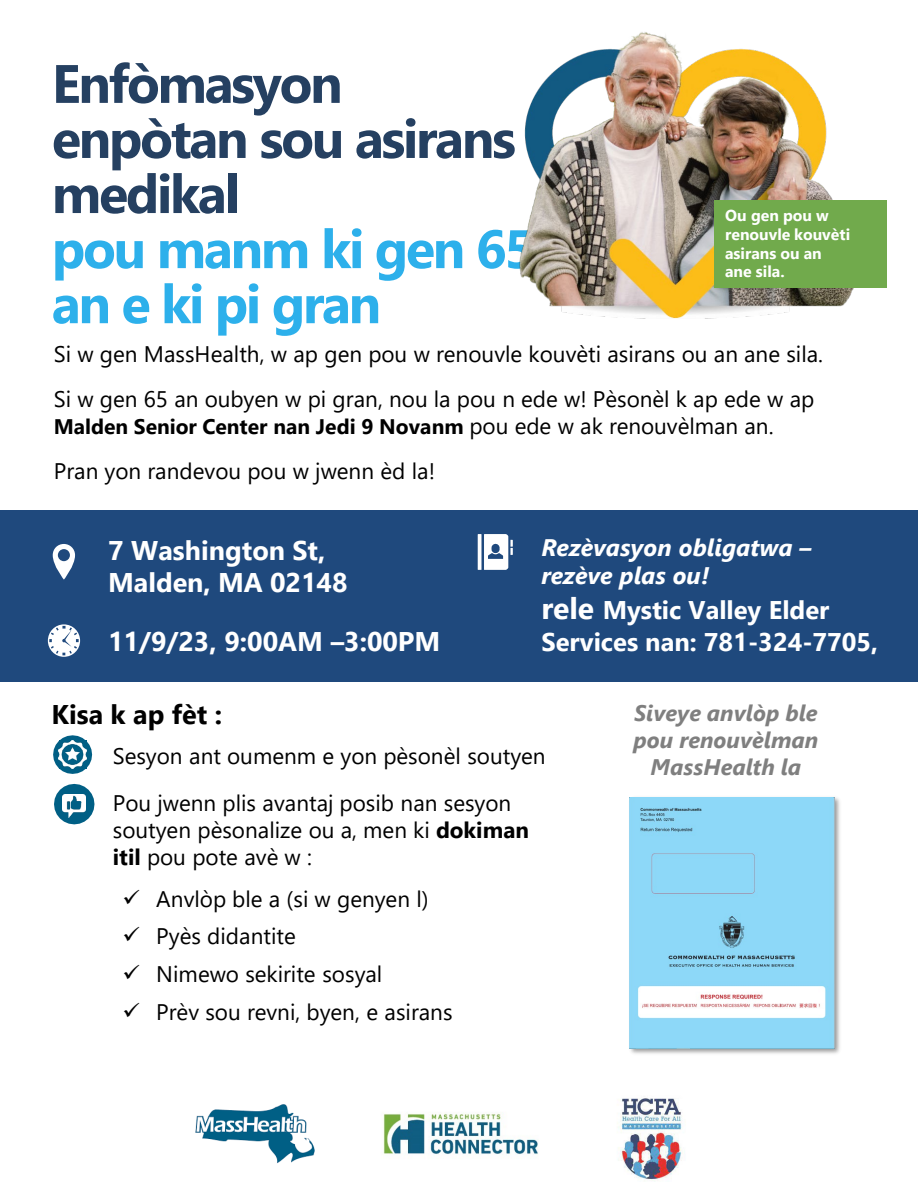
<style>
.page{position:relative;width:918px;height:1188px;background:#fff}
.page>*{position:absolute;margin:0;border:0;box-sizing:border-box;transform-origin:0 0}
.t1{font:700 54px/55.1px "Segoe UI";letter-spacing:-.045em;color:#254061}
.t2{font:700 27px/32.4px "Segoe UI";color:#fff}
.t3{font:700 27px "Segoe UI";color:#000}
.t4{font:700 25.5px/31.7px "Segoe UI";color:#fff}
.t5{font:italic 700 24px/28.8px "Segoe UI";color:#fff}
.t6{font:22.5px/27px "Segoe UI";color:#000}
.t7{font:italic 700 22.5px/27px "Segoe UI";color:#7f7f7f;text-align:center}
.t8{font:700 21px "Segoe UI";letter-spacing:-.005em;color:#000}
.t9{font:700 15.9px/18.9px "Segoe UI";color:#fff}
.s1{color:#2db0eb}
.s2{font-weight:400;font-size:22.5px}
.s3{font-size:30px}
.s4{font-weight:700}
</style>
<div class="page">
<div style="left:0;top:510px;width:918px;height:172px;background:#1f497d"></div>
<svg style="left:478px;top:534px;width:35px;height:36px"></svg>
<img style="left:629px;top:797px;width:211px;height:257px">
<img style="left:629px;top:797px;width:205px;height:251px">
<svg style="left:53px;top:735px;width:39px;height:39px"></svg>
<img style="left:59px;top:741px;width:27px;height:28px">
<svg style="left:54px;top:784px;width:40px;height:40px"></svg>
<img style="left:63px;top:794px;width:22px;height:23px">
<img style="left:519px;top:32px;width:368px;height:287px">
<div style="left:714px;top:200px;width:172px;height:87px;background:#71aa4c"></div>
<svg style="left:53px;top:544px;width:22px;height:36px"></svg>
<svg style="left:48px;top:624px;width:32px;height:33px"></svg>
<img style="left:195px;top:1104px;width:120px;height:60px">
<img style="left:618px;top:1098px;width:64px;height:84px">
<img style="left:383px;top:1113px;width:155px;height:42px">
<p class="t1" style="left:52px;top:52px;width:485px">Enfòmasyon enpòtan sou asirans medikal<br><span class="s1">pou manm ki gen 65 an e ki pi gran</span></p>
<p class="t6" style="left:54px;top:330px;width:771px;line-height:45px">Si w gen MassHealth, w ap gen pou w renouvle kouvèti asirans ou an ane sila.<br>Si w gen 65 an oubyen w pi gran, nou la pou n ede w! Pèsonèl k ap ede w ap</p>
<p class="t8" style="left:54px;top:407px;width:721px">Malden Senior Center nan Jedi 9 Novanm <span class="s2">pou ede w ak renouvèlman an.</span></p>
<p class="t6" style="left:54px;top:456px;width:383px">Pran yon randevou pou w jwenn èd la!</p>
<p class="t9" style="left:725px;top:204px;width:127px">Ou gen pou w renouvle kouvèti asirans ou an ane sila.</p>
<p class="t2" style="left:108px;top:532px;width:241px">7 Washington St,<br>Malden, MA 02148</p>
<p class="t2" style="left:108px;top:623px;width:334px">11/9/23, 9:00AM –3:00PM</p>
<p class="t5" style="left:541px;top:529px;width:272px">Rezèvasyon obligatwa – rezève plas ou!</p>
<p class="t4" style="left:541px;top:592px;width:338px"><span class="s3">rele</span> Mystic Valley Elder<br>Services nan: 781-324-7705,</p>
<p class="t3" style="left:52px;top:689px;width:172px">Kisa k ap fèt :</p>
<p class="t6" style="left:113px;top:740px;width:434px">Sesyon ant oumenm e yon pèsonèl soutyen</p>
<p class="t6" style="left:113px;top:787px;width:418px">Pou jwenn plis avantaj posib nan sesyon soutyen pèsonalize ou a, men ki <span class="s4">dokiman itil</span> pou pote avè w :</p>
<p class="t6" style="left:122px;top:883px;width:308px">✓ Anvlòp ble a (si w genyen l)</p>
<p class="t6" style="left:122px;top:921px;width:175px">✓ Pyès didantite</p>
<p class="t6" style="left:122px;top:958px;width:261px">✓ Nimewo sekirite sosyal</p>
<p class="t6" style="left:122px;top:996px;width:332px">✓ Prèv sou revni, byen, e asirans</p>
<p class="t7" style="left:634px;top:697px;width:186px">Siveye anvlòp ble pou renouvèlman<br>MassHealth la</p>
</div>
